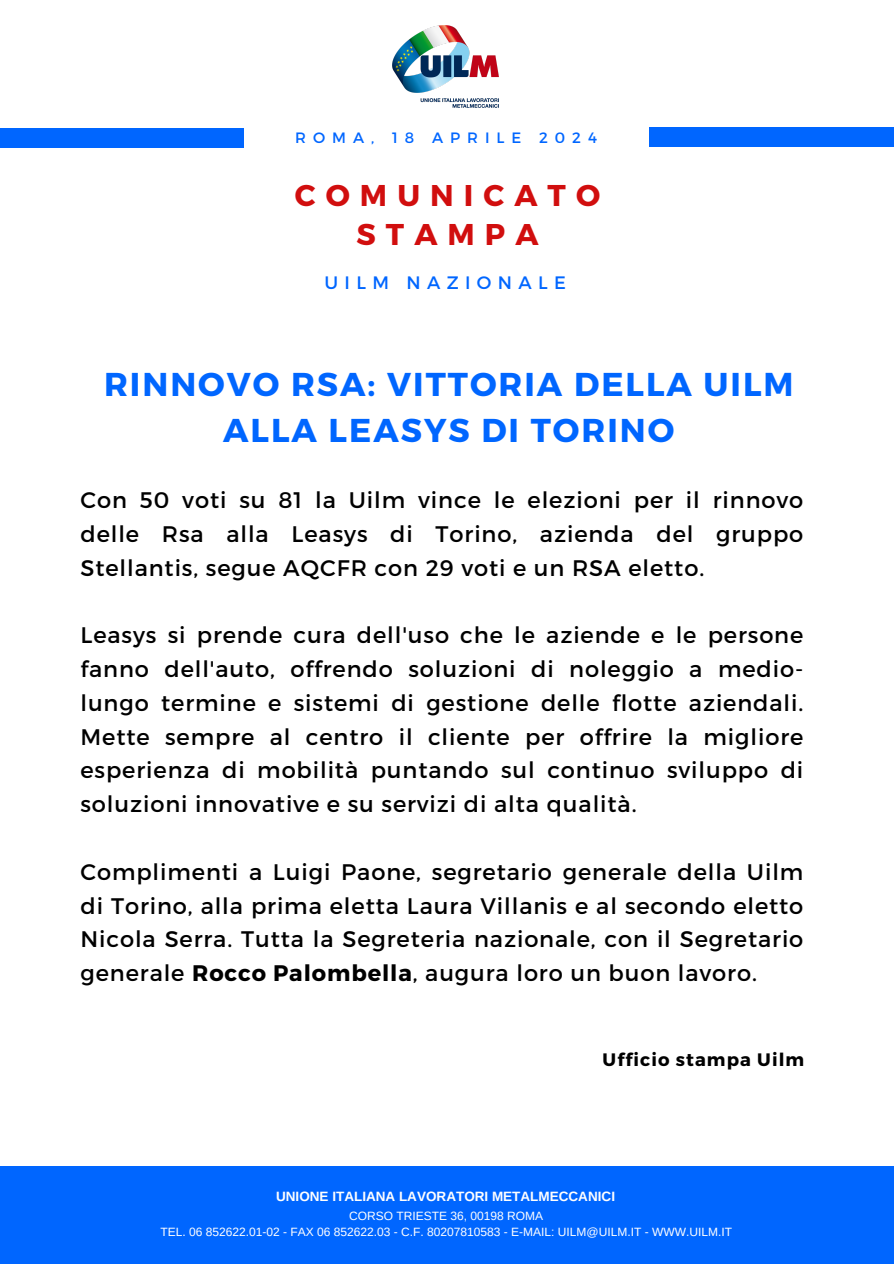
<style>
.page{position:relative;width:894px;height:1264px;background:#fff}
.page>*{position:absolute;margin:0;border:0;box-sizing:border-box;transform-origin:0 0}
.t1{font:700 33px/46.2px "Montserrat";letter-spacing:.06em;color:#06f;text-align:center}
.t2{font:700 30px/38.2px "Montserrat";letter-spacing:.335em;color:#d10e0e;text-align:center}
.t3{font:22.5px/33.8px "Montserrat";letter-spacing:.04em;color:#000;text-align:justify}
.t4{font:700 18px "Montserrat";letter-spacing:.06em;color:#000}
.t5{font:18px "Montserrat";letter-spacing:.355em;color:#06f}
.t6{font:15px "Montserrat";letter-spacing:.465em;color:#06f}
.t7{font:700 13.5px "Arimo";color:#fff}
.t8{font:12px "Arimo";color:#fff}
.s1{font-weight:700}
</style>
<div class="page">
<div style="left:0;top:128px;width:243px;height:19px;background:#06f"></div>
<div style="left:648px;top:128px;width:245px;height:19px;background:#06f"></div>
<img style="left:392px;top:25px;width:106px;height:82px">
<div style="left:0;top:1166px;width:893px;height:97px;background:#06f"></div>
<p class="t6" style="left:295px;top:128px;width:303px">ROMA, 18 APRILE 2024</p>
<h1 class="t2" style="left:295px;top:175px;width:307px">COMUNICATO<br>STAMPA</h1>
<h3 class="t5" style="left:324px;top:270px;width:243px">UILM NAZIONALE</h3>
<h1 class="t1" style="left:104px;top:359px;width:690px">RINNOVO RSA: VITTORIA DELLA UILM<br>ALLA LEASYS DI TORINO</h1>
<h2 class="t3" style="left:80px;top:482px;width:724px">Con 50 voti su 81 la Uilm vince le elezioni per il rinnovo delle Rsa alla Leasys di Torino, azienda del gruppo Stellantis, segue AQCFR con 29 voti e un RSA eletto.</h2>
<h2 class="t3" style="left:80px;top:617px;width:724px">Leasys si prende cura dell'uso che le aziende e le persone fanno dell'auto, offrendo soluzioni di noleggio a medio&shy;lungo termine e sistemi di gestione delle flotte aziendali.<br>Mette sempre al centro il cliente per offrire la migliore esperienza di mobilità puntando sul continuo sviluppo di soluzioni innovative e su servizi di alta qualità.</h2>
<p class="t3" style="left:80px;top:853px;width:724px">Complimenti a Luigi Paone, segretario generale della Uilm di Torino, alla prima eletta Laura Villanis e al secondo eletto Nicola Serra. Tutta la Segreteria nazionale, con il Segretario generale <span class="s1">Rocco Palombella</span>, augura loro un buon lavoro.</p>
<p class="t4" style="left:602px;top:1047px;width:203px">Ufficio stampa Uilm</p>
<h4 class="t7" style="left:276px;top:1188px;width:340px">UNIONE ITALIANA LAVORATORI METALMECCANICI</h4>
<h5 class="t8" style="left:349px;top:1208px;width:195px">CORSO TRIESTE 36, 00198 ROMA</h5>
<p class="t8" style="left:160px;top:1224px;width:573px">TEL. 06 852622.01-02 - FAX 06 852622.03 - C.F. 80207810583 - E-MAIL: UILM@UILM.IT - WWW.UILM.IT</p>
</div>
